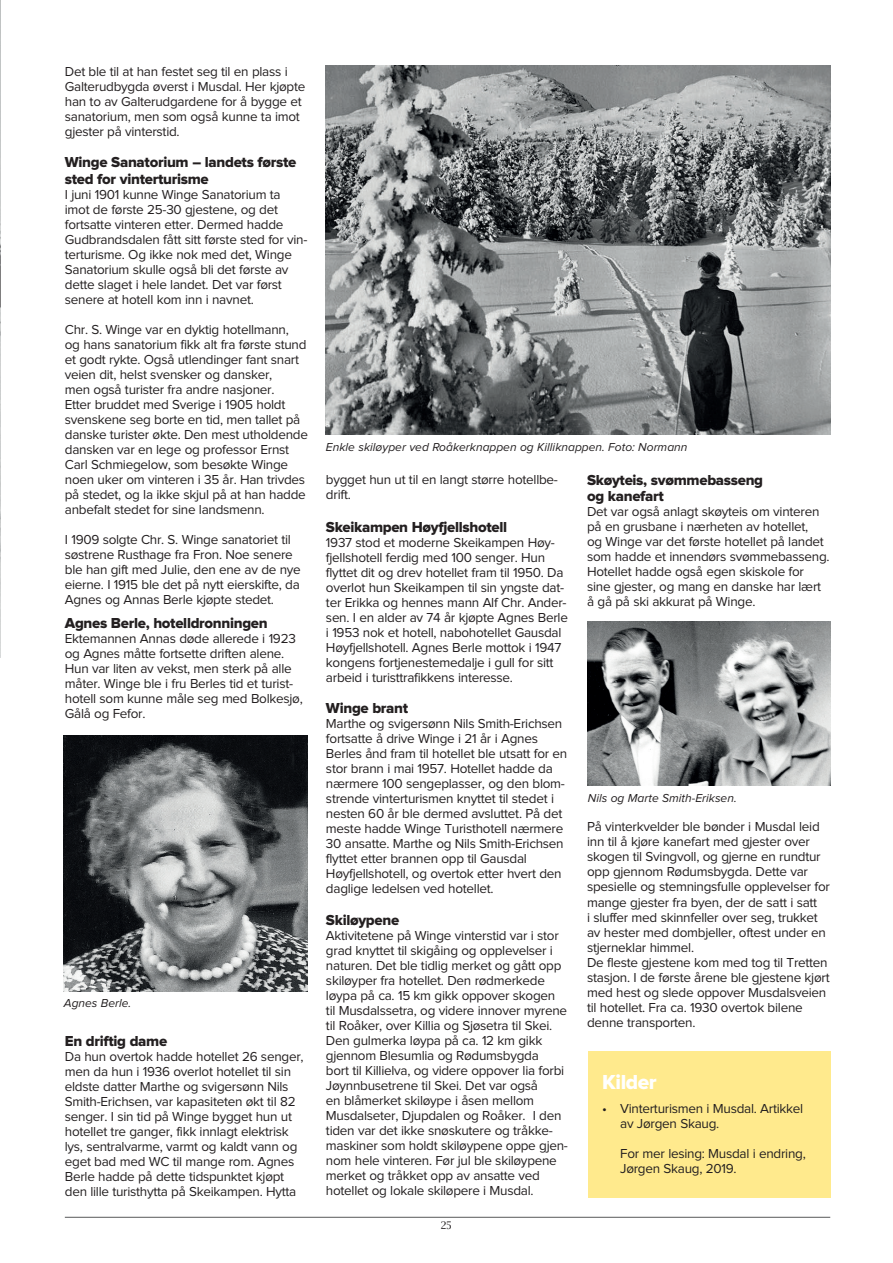
<style>
.page{position:relative;width:893px;height:1263px;background:#fff}
.page>*{position:absolute;margin:0;border:0;box-sizing:border-box;transform-origin:0 0}
.t1{font:21px "Proxima Nova Extrabld";letter-spacing:-.02em;color:#fff}
.Normal__Web{font:15px/16.5px "Proxima Nova Extrabld";letter-spacing:-.02em;color:#231f20}
.Normal__Web-2{font:13.5px/15px "Proxima Nova";letter-spacing:-.02em;color:#231f20}
.t2{font:italic 12px "Proxima Nova";color:#231f20}
.t3{font:10.5px "Lucida Bright";color:#231f20}
</style>
<div class="page">
<hr style="left:65px;top:1217px;width:765px;height:1px;background:#57585a">
<img style="left:0;top:0;width:1px;height:657px">
<div style="left:588px;top:1051px;width:242px;height:147px;background:#ffea8d"></div>
<img style="left:64px;top:735px;width:244px;height:256px">
<img style="left:326px;top:65px;width:504px;height:370px">
<img style="left:588px;top:622px;width:242px;height:163px">
<p class="Normal__Web-2" style="left:65px;top:64px;width:242px">Det ble til at han festet seg til en plass i Galterudbygda øverst i Musdal. Her kjøpte han to av Galterudgardene for å bygge et sanatorium, men som også kunne ta imot gjester på vinterstid.</p>
<p class="Normal__Web" style="left:65px;top:155px;width:233px">Winge Sanatorium – landets første sted for vinterturisme</p>
<p class="Normal__Web-2" style="left:65px;top:187px;width:244px">I juni 1901 kunne Winge Sanatorium ta imot de første 25-30 gjestene, og det fortsatte vinteren etter. Dermed hadde Gudbrandsdalen fått sitt første sted for vin&shy;terturisme. Og ikke nok med det, Winge Sanatorium skulle også bli det første av dette slaget i hele landet. Det var først senere at hotell kom inn i navnet.</p>
<p class="Normal__Web-2" style="left:65px;top:322px;width:245px">Chr. S. Winge var en dyktig hotellmann,<br>og hans sanatorium fikk alt fra første stund et godt rykte. Også utlendinger fant snart veien dit, helst svensker og dansker,<br>men også turister fra andre nasjoner.<br>Etter bruddet med Sverige i 1905 holdt svenskene seg borte en tid, men tallet på danske turister økte. Den mest utholdende dansken var en lege og professor Ernst Carl Schmiegelow, som besøkte Winge noen uker om vinteren i 35 år. Han trivdes på stedet, og la ikke skjul på at han hadde anbefalt stedet for sine landsmenn.</p>
<p class="Normal__Web-2" style="left:65px;top:532px;width:238px">I 1909 solgte Chr. S. Winge sanatoriet til søstrene Rusthage fra Fron. Noe senere ble han gift med Julie, den ene av de nye eierne. I 1915 ble det på nytt eierskifte, da Agnes og Annas Berle kjøpte stedet.</p>
<p class="Normal__Web" style="left:65px;top:615px;width:204px">Agnes Berle, hotelldronningen</p>
<p class="Normal__Web-2" style="left:65px;top:631px;width:239px">Ektemannen Annas døde allerede i 1923 og Agnes måtte fortsette driften alene.<br>Hun var liten av vekst, men sterk på alle måter. Winge ble i fru Berles tid et turist&shy;hotell som kunne måle seg med Bolkesjø, Gålå og Fefor.</p>
<p class="t2" style="left:64px;top:997px;width:69px">Agnes Berle.</p>
<p class="Normal__Web" style="left:65px;top:1034px;width:104px">En driftig dame</p>
<p class="Normal__Web-2" style="left:65px;top:1050px;width:240px">Da hun overtok hadde hotellet 26 senger, men da hun i 1936 overlot hotellet til sin eldste datter Marthe og svigersønn Nils Smith-Erichsen, var kapasiteten økt til 82 senger. I sin tid på Winge bygget hun ut hotellet tre ganger, fikk innlagt elektrisk lys, sentralvarme, varmt og kaldt vann og eget bad med WC til mange rom. Agnes Berle hadde på dette tidspunktet kjøpt den lille turisthytta på Skeikampen. Hytta</p>
<p class="t2" style="left:326px;top:441px;width:363px">Enkle skiløyper ved Roåkerknappen og Killiknappen. Foto: Normann</p>
<p class="Normal__Web-2" style="left:326px;top:472px;width:233px">bygget hun ut til en langt større hotellbe&shy;drift.</p>
<p class="Normal__Web" style="left:326px;top:519px;width:183px">Skeikampen Høyfjellshotell</p>
<p class="Normal__Web-2" style="left:326px;top:535px;width:243px">1937 stod et moderne Skeikampen Høy&shy;fjellshotell ferdig med 100 senger. Hun flyttet dit og drev hotellet fram til 1950. Da overlot hun Skeikampen til sin yngste dat&shy;ter Erikka og hennes mann Alf Chr. Ander&shy;sen. I en alder av 74 år kjøpte Agnes Berle i 1953 nok et hotell, nabohotellet Gausdal Høyfjellshotell. Agnes Berle mottok i 1947 kongens fortjenestemedalje i gull for sitt arbeid i turisttrafikkens interesse.</p>
<p class="Normal__Web" style="left:326px;top:701px;width:84px">Winge brant</p>
<p class="Normal__Web-2" style="left:326px;top:717px;width:243px">Marthe og svigersønn Nils Smith-Erichsen fortsatte å drive Winge i 21 år i Agnes Berles ånd fram til hotellet ble utsatt for en stor brann i mai 1957. Hotellet hadde da nærmere 100 sengeplasser, og den blom&shy;strende vinterturismen knyttet til stedet i nesten 60 år ble dermed avsluttet. På det meste hadde Winge Turisthotell nærmere 30 ansatte. Marthe og Nils Smith-Erichsen flyttet etter brannen opp til Gausdal Høyfjellshotell, og overtok etter hvert den daglige ledelsen ved hotellet.</p>
<p class="Normal__Web" style="left:326px;top:912px;width:75px">Skiløypene</p>
<p class="Normal__Web-2" style="left:326px;top:928px;width:244px">Aktivitetene på Winge vinterstid var i stor grad knyttet til skigåing og opplevelser i naturen. Det ble tidlig merket og gått opp skiløyper fra hotellet. Den rødmerkede løypa på ca. 15 km gikk oppover skogen til Musdalssetra, og videre innover myrene til Roåker, over Killia og Sjøsetra til Skei.<br>Den gulmerka løypa på ca. 12 km gikk gjennom Blesumlia og Rødumsbygda<br>bort til Killielva, og videre oppover lia forbi Jøynnbusetrene til Skei. Det var også<br>en blåmerket skiløype i åsen mellom Musdalseter, Djupdalen og Roåker. I den tiden var det ikke snøskutere og tråkke&shy;maskiner som holdt skiløypene oppe gjen&shy;nom hele vinteren. Før jul ble skiløypene merket og tråkket opp av ansatte ved hotellet og lokale skiløpere i Musdal.</p>
<p class="t3" style="left:441px;top:1220px;width:13px">25</p>
<p class="Normal__Web" style="left:587px;top:472px;width:178px">Skøyteis, svømmebasseng</p>
<p class="Normal__Web" style="left:587px;top:489px;width:78px">og kanefart</p>
<p class="Normal__Web-2" style="left:587px;top:505px;width:244px">Det var også anlagt skøyteis om vinteren på en grusbane i nærheten av hotellet,<br>og Winge var det første hotellet på landet som hadde et innendørs svømmebasseng.<br>Hotellet hadde også egen skiskole for sine gjester, og mang en danske har lært å gå på ski akkurat på Winge.</p>
<p class="t2" style="left:588px;top:792px;width:150px">Nils og Marte Smith-Eriksen.</p>
<p class="Normal__Web-2" style="left:587px;top:820px;width:244px">På vinterkvelder ble bønder i Musdal leid inn til å kjøre kanefart med gjester over skogen til Svingvoll, og gjerne en rundtur opp gjennom Rødumsbygda. Dette var spesielle og stemningsfulle opplevelser for mange gjester fra byen, der de satt i satt<br>i sluffer med skinnfeller over seg, trukket av hester med dombjeller, oftest under en stjerneklar himmel.</p>
<p class="Normal__Web-2" style="left:587px;top:955px;width:244px">De fleste gjestene kom med tog til Tretten stasjon. I de første årene ble gjestene kjørt med hest og slede oppover Musdalsveien til hotellet. Fra ca. 1930 overtok bilene denne transporten.</p>
<p class="t1" style="left:602px;top:1072px;width:56px">Kilder</p>
<p class="Normal__Web-2" style="left:602px;top:1101px;width:203px">• Vinterturismen i Musdal. Artikkel</p>
<p class="Normal__Web-2" style="left:620px;top:1116px;width:101px">av Jørgen Skaug.</p>
<p class="Normal__Web-2" style="left:620px;top:1146px;width:187px">For mer lesing: Musdal i endring,<br>Jørgen Skaug, 2019.</p>
</div>
